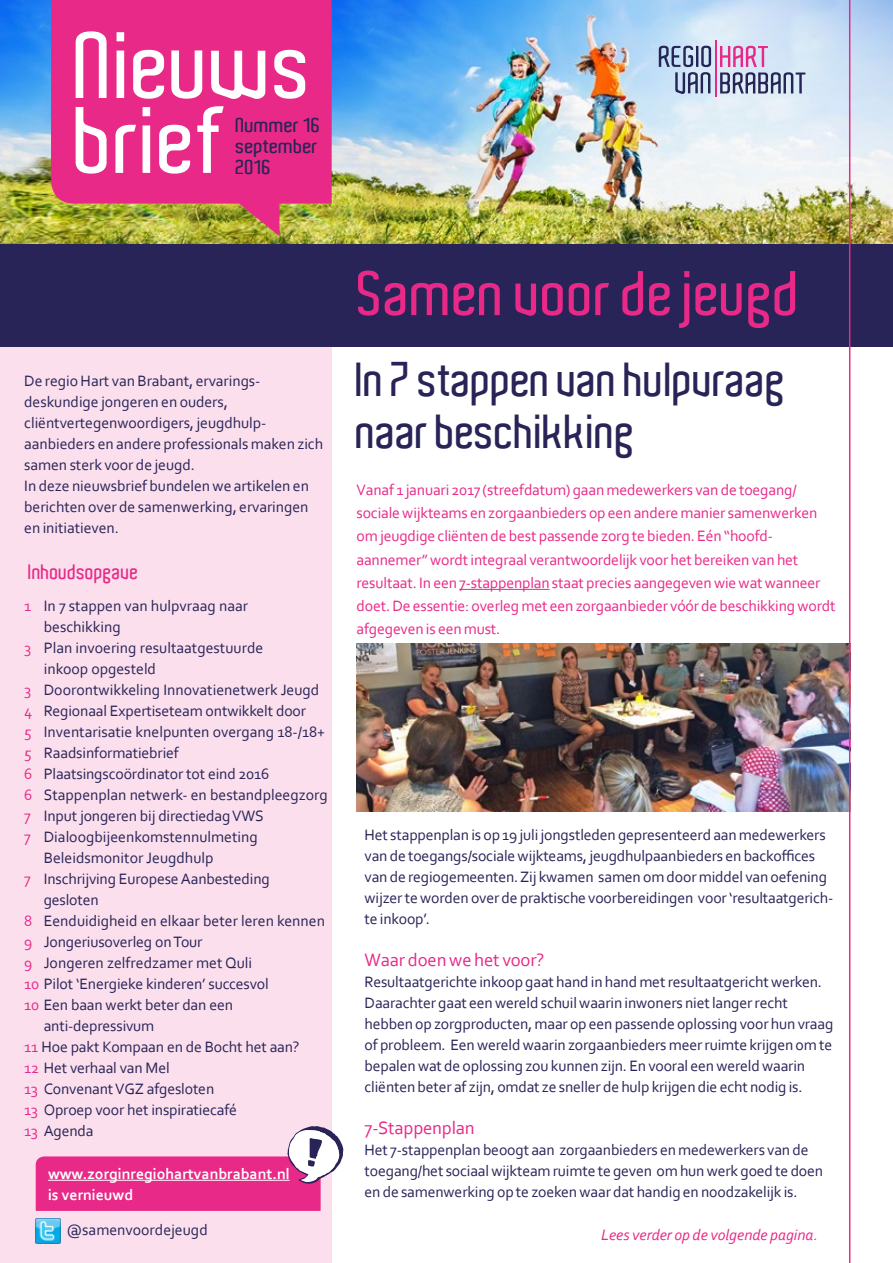
<style>
.page{position:relative;width:893px;height:1263px;background:#fff}
.page>*{position:absolute;margin:0;border:0;box-sizing:border-box;transform-origin:0 0}
.t1{font:600 90.9px/74.8px "Aldo";color:#fff}
.t2{font:600 60.75px "Aldo";color:#e82987}
.t3{font:600 46.5px/52.5px "Aldo";letter-spacing:-.01em;color:#282457}
.t4{font:600 20.25px "Aldo";color:#e82987}
.t5{font:600 19.5px/21px "Aldo";color:#282457;scale:1.1 1}
.t6{font:18.75px "Corbel";letter-spacing:-.01em;color:#e82987}
.t7{font:15.75px/21px "Corbel";letter-spacing:-.01em;color:#282457}
.t8{font:15.75px/23.2px "Corbel";letter-spacing:-.01em;color:#e82987}
.t9{font:700 15.75px/21px "Corbel";color:#fff}
.t10{font:italic 15.75px "Corbel";color:#e82987}
.s1{color:#e82987}
</style>
<div class="page">
<img style="left:356px;top:643px;width:493px;height:168px">
<img style="left:0;top:0;width:893px;height:244px">
<svg style="left:51px;top:0;width:281px;height:236px;background:#df3a7c"></svg>
<div style="left:0;top:347px;width:332px;height:916px;background:#fbdfed"></div>
<div style="left:0;top:244px;width:893px;height:103px;background:#282457"></div>
<hr style="left:849px;top:0;width:1px;height:1263px;background:#e82987">
<svg style="left:720px;top:46px;width:85px;height:47px;background:#b7aecb"></svg>
<svg style="left:659px;top:46px;width:52px;height:48px;background:#96a5c2"></svg>
<hr style="left:715px;top:40px;width:1px;height:57px;background:#e82987">
<hr style="left:459px;top:589px;width:91px;height:1px;background:#e82987">
<img style="left:36px;top:1219px;width:24px;height:24px">
<svg style="left:36px;top:1126px;width:308px;height:85px"></svg>
<hr style="left:48px;top:1180px;width:242px;height:1px;background:#fff">
<h1 class="t1" style="left:76px;top:29px;width:240px">Nieuws brief</h1>
<p class="t5" style="left:236px;top:115px;width:79px">Nummer 16 september<br>2016</p>
<p class="t7" style="left:24px;top:370px;width:300px">De regio Hart van Brabant, ervarings&shy;deskundige jongeren en ouders, cliëntvertegenwoordigers, jeugdhulp&shy;aanbieders en andere professionals maken zich samen sterk voor de jeugd.<br>In deze nieuwsbrief bundelen we artikelen en berichten over de samenwerking, ervaringen en initiatieven.</p>
<p class="t4" style="left:29px;top:560px;width:111px">Inhoudsopgave</p>
<p class="t7" style="left:24px;top:595px;width:225px"><span class="s1">1</span> In 7 stappen van hulpvraag naar</p>
<p class="t7" style="left:44px;top:616px;width:79px">beschikking</p>
<p class="t7" style="left:24px;top:637px;width:241px"><span class="s1">3</span> Plan invoering resultaatgestuurde</p>
<p class="t7" style="left:44px;top:658px;width:114px">inkoop opgesteld</p>
<p class="t7" style="left:24px;top:679px;width:297px"><span class="s1">3</span> Doorontwikkeling Innovatienetwerk Jeugd</p>
<p class="t7" style="left:24px;top:700px;width:283px"><span class="s1">4</span> Regionaal Expertiseteam ontwikkelt door</p>
<p class="t7" style="left:24px;top:721px;width:303px"><span class="s1">5</span> Inventarisatie knelpunten overgang 18-/18+</p>
<p class="t7" style="left:24px;top:742px;width:156px"><span class="s1">5</span> Raadsinformatiebrief</p>
<p class="t7" style="left:24px;top:763px;width:247px"><span class="s1">6</span> Plaatsingscoördinator tot eind 2016</p>
<p class="t7" style="left:24px;top:784px;width:305px"><span class="s1">6</span> Stappenplan netwerk- en bestandpleegzorg</p>
<p class="t7" style="left:24px;top:805px;width:241px"><span class="s1">7</span> Input jongeren bij directiedag VWS</p>
<p class="t7" style="left:24px;top:826px;width:235px"><span class="s1">7</span> Dialoogbijeenkomstennulmeting</p>
<p class="t7" style="left:44px;top:847px;width:171px">Beleidsmonitor Jeugdhulp</p>
<p class="t7" style="left:24px;top:868px;width:247px"><span class="s1">7</span> Inschrijving Europese Aanbesteding</p>
<p class="t7" style="left:44px;top:889px;width:57px">gesloten</p>
<p class="t7" style="left:24px;top:910px;width:302px"><span class="s1">8</span> Eenduidigheid en elkaar beter leren kennen</p>
<p class="t7" style="left:24px;top:931px;width:180px"><span class="s1">9</span> Jongeriusoverleg on Tour</p>
<p class="t7" style="left:24px;top:952px;width:229px"><span class="s1">9</span> Jongeren zelfredzamer met Quli</p>
<p class="t7" style="left:24px;top:973px;width:246px"><span class="s1">10</span> Pilot ‘Energieke kinderen’ succesvol</p>
<p class="t7" style="left:24px;top:994px;width:210px"><span class="s1">10</span> Een baan werkt beter dan een</p>
<p class="t7" style="left:44px;top:1015px;width:112px">anti-depressivum</p>
<p class="t7" style="left:24px;top:1036px;width:277px"><span class="s1">11</span> Hoe pakt Kompaan en de Bocht het aan?</p>
<p class="t7" style="left:24px;top:1057px;width:147px"><span class="s1">12</span> Het verhaal van Mel</p>
<p class="t7" style="left:24px;top:1078px;width:192px"><span class="s1">13</span> Convenant VGZ afgesloten</p>
<p class="t7" style="left:24px;top:1099px;width:214px"><span class="s1">13</span> Oproep voor het inspiratiecafé</p>
<p class="t7" style="left:24px;top:1120px;width:71px"><span class="s1">13</span> Agenda</p>
<p class="t9" style="left:48px;top:1163px;width:243px">www.zorginregiohartvanbrabant.nl is vernieuwd</p>
<p class="t7" style="left:66px;top:1219px;width:143px">@samenvoordejeugd</p>
<h2 class="t2" style="left:358px;top:260px;width:445px">Samen voor de jeugd</h2>
<h3 class="t3" style="left:356px;top:353px;width:432px">In 7 stappen van hulpvraag naar beschikking</h3>
<p class="t8" style="left:356px;top:478px;width:481px">Vanaf 1 januari 2017 (streefdatum) gaan medewerkers van de toegang/ sociale wijkteams en zorgaanbieders op een andere manier samenwerken om jeugdige cliënten de best passende zorg te bieden. Eén “hoofd&shy;aannemer” wordt integraal verantwoordelijk voor het bereiken van het resultaat. In een 7-stappenplan staat precies aangegeven wie wat wanneer doet. De essentie: overleg met een zorgaanbieder vóór de beschikking wordt afgegeven is een must.</p>
<p class="t7" style="left:365px;top:823px;width:470px">Het stappenplan is op 19 juli jongstleden gepresenteerd aan medewerkers van de toegangs/sociale wijkteams, jeugdhulpaanbieders en backoffices van de regiogemeenten. Zij kwamen samen om door middel van oefening wijzer te worden over de praktische voorbereidingen voor ‘resultaatgerich&shy;te inkoop’.</p>
<p class="t6" style="left:365px;top:948px;width:181px">Waar doen we het voor?</p>
<p class="t7" style="left:365px;top:970px;width:470px">Resultaatgerichte inkoop gaat hand in hand met resultaatgericht werken.<br>Daarachter gaat een wereld schuil waarin inwoners niet langer recht hebben op zorgproducten, maar op een passende oplossing voor hun vraag of probleem. Een wereld waarin zorgaanbieders meer ruimte krijgen om te bepalen wat de oplossing zou kunnen zijn. En vooral een wereld waarin cliënten beter af zijn, omdat ze sneller de hulp krijgen die echt nodig is.</p>
<p class="t6" style="left:365px;top:1116px;width:112px">7-Stappenplan</p>
<p class="t7" style="left:365px;top:1138px;width:460px">Het 7-stappenplan beoogt aan zorgaanbieders en medewerkers van de toegang/het sociaal wijkteam ruimte te geven om hun werk goed te doen en de samenwerking op te zoeken waar dat handig en noodzakelijk is.</p>
<p class="t10" style="left:601px;top:1224px;width:218px">Lees verder op de volgende pagina.</p>
</div>
